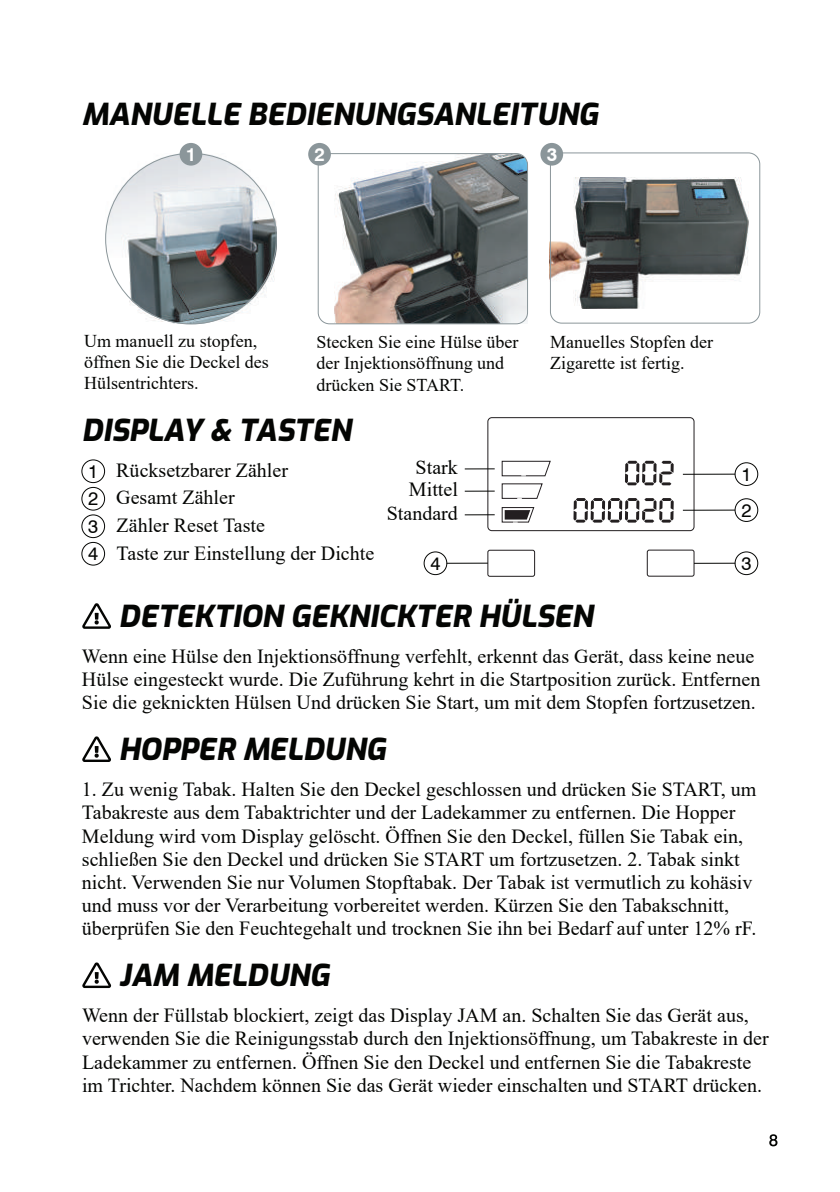
<style>
.page{position:relative;width:840px;height:1192px;background:#fff}
.page>*{position:absolute;margin:0;border:0;box-sizing:border-box;transform-origin:0 0}
.t1{font:italic 800 30px "Exo";color:#040503}
.t2{font:20px/23.2px "Times New Roman";color:#040503}
.t3{font:18.6px "Swiss 721 BT";color:#040503}
.t4{font:700 18.6px "Swiss 721 BT";color:#fff}
.t5{font:18px/21.2px "Times New Roman";color:#040503}
.s1{font-family:"Swiss 721 BT";font-size:18.6px}
</style>
<div class="page">
<svg style="left:769px;top:1134px;width:8px;height:12px"></svg>
<svg style="left:82px;top:962px;width:29px;height:25px"></svg>
<svg style="left:82px;top:736px;width:29px;height:25px"></svg>
<svg style="left:82px;top:603px;width:29px;height:25px"></svg>
<div style="left:82px;top:487px;width:23px;height:23px;border:1px solid #040503;border-radius:50%"></div>
<div style="left:82px;top:459px;width:23px;height:24px;border:1px solid #040503;border-radius:50%"></div>
<div style="left:82px;top:514px;width:23px;height:23px;border:1px solid #040503;border-radius:50%"></div>
<div style="left:82px;top:542px;width:23px;height:23px;border:1px solid #040503;border-radius:50%"></div>
<div style="left:487px;top:549px;width:48px;height:27px;border:1px solid #221e20;border-radius:2px"></div>
<div style="left:646px;top:549px;width:48px;height:27px;border:1px solid #221e20;border-radius:2px"></div>
<div style="left:487px;top:417px;width:207px;height:114px;border:1px solid #221e20;border-radius:4px"></div>
<svg style="left:501px;top:507px;width:34px;height:16px"></svg>
<svg style="left:501px;top:460px;width:50px;height:39px"></svg>
<svg style="left:625px;top:460px;width:48px;height:25px"></svg>
<svg style="left:573px;top:498px;width:100px;height:24px"></svg>
<hr style="left:693px;top:562px;width:41px;height:1px;background:#040503">
<hr style="left:682px;top:509px;width:52px;height:1px;background:#040503">
<hr style="left:682px;top:473px;width:52px;height:1px;background:#040503">
<div style="left:734px;top:498px;width:23px;height:23px;border:1px solid #040503;border-radius:50%"></div>
<div style="left:734px;top:462px;width:23px;height:23px;border:1px solid #040503;border-radius:50%"></div>
<div style="left:734px;top:551px;width:23px;height:23px;border:1px solid #040503;border-radius:50%"></div>
<hr style="left:446px;top:562px;width:41px;height:1px;background:#040503">
<div style="left:423px;top:551px;width:24px;height:23px;border:1px solid #040503;border-radius:50%"></div>
<hr style="left:464px;top:514px;width:30px;height:1px;background:#040503">
<hr style="left:464px;top:490px;width:30px;height:1px;background:#040503">
<hr style="left:464px;top:468px;width:30px;height:1px;background:#040503">
<img style="left:551px;top:177px;width:197px;height:131px">
<img style="left:334px;top:155px;width:193px;height:169px">
<svg style="left:551px;top:313px;width:8px;height:11px"></svg>
<svg style="left:749px;top:315px;width:10px;height:9px"></svg>
<div style="left:549px;top:152px;width:210px;height:171px;border:1px solid #8b969a;border-radius:11px"></div>
<div style="left:540px;top:143px;width:23px;height:22px;background:#8b969a;border-radius:50%"></div>
<img style="left:106px;top:154px;width:170px;height:170px">
<div style="left:179px;top:143px;width:23px;height:22px;background:#8b969a;border-radius:50%"></div>
<svg style="left:516px;top:153px;width:12px;height:9px"></svg>
<div style="left:317px;top:153px;width:210px;height:171px;border:1px solid #8b969a;border-radius:11px"></div>
<div style="left:308px;top:143px;width:23px;height:22px;background:#8b969a;border-radius:50%"></div>
<h1 class="t1" style="left:82px;top:91px;width:517px">MANUELLE BEDIENUNGSANLEITUNG</h1>
<p class="t4" style="left:186px;top:143px;width:12px">1</p>
<p class="t4" style="left:314px;top:143px;width:12px">2</p>
<p class="t4" style="left:546px;top:143px;width:12px">3</p>
<p class="t5" style="left:84px;top:329px;width:186px">Um manuell zu stopfen, öffnen Sie die Deckel des<br>Hülsentrichters.</p>
<p class="t5" style="left:316px;top:331px;width:203px">Stecken Sie eine Hülse über der Injektionsöffnung und drücken Sie START.</p>
<p class="t5" style="left:550px;top:331px;width:164px">Manuelles Stopfen der<br>Zigarette ist fertig.</p>
<h1 class="t1" style="left:82px;top:407px;width:271px">DISPLAY &amp; TASTEN</h1>
<p class="t2" style="left:88px;top:455px;width:201px;line-height:27.6px;text-indent:28px">Rücksetzbarer Zähler<br><span class="s1">2</span> Gesamt Zähler</p>
<p class="t2" style="left:409px;top:455px;width:50px;line-height:22.2px;text-align:center">Stark<br>Mittel</p>
<p class="t3" style="left:88px;top:459px;width:12px">1</p>
<p class="t3" style="left:741px;top:462px;width:12px">1</p>
<p class="t2" style="left:386px;top:501px;width:73px">Standard</p>
<p class="t3" style="left:741px;top:498px;width:12px">2</p>
<p class="t2" style="left:88px;top:511px;width:287px;line-height:27.4px"><span class="s1">3</span> Zähler Reset Taste<br><span class="s1">4</span> Taste zur Einstellung der Dichte</p>
<p class="t3" style="left:430px;top:551px;width:12px">4</p>
<p class="t3" style="left:741px;top:551px;width:12px">3</p>
<h1 class="t1" style="left:119px;top:593px;width:475px">DETEKTION GEKNICKTER HÜLSEN</h1>
<p class="t2" style="left:82px;top:643px;width:679px">Wenn eine Hülse den Injektionsöffnung verfehlt, erkennt das Gerät, dass keine neue<br>Hülse eingesteckt wurde. Die Zuführung kehrt in die Startposition zurück. Entfernen<br>Sie die geknickten Hülsen Und drücken Sie Start, um mit dem Stopfen fortzusetzen.</p>
<h1 class="t1" style="left:119px;top:726px;width:268px">HOPPER MELDUNG</h1>
<p class="t2" style="left:82px;top:777px;width:675px">1. Zu wenig Tabak. Halten Sie den Deckel geschlossen und drücken Sie START, um Tabakreste aus dem Tabaktrichter und der Ladekammer zu entfernen. Die Hopper Meldung wird vom Display gelöscht. Öffnen Sie den Deckel, füllen Sie Tabak ein, schließen Sie den Deckel und drücken Sie START um fortzusetzen. 2. Tabak sinkt nicht. Verwenden Sie nur Volumen Stopftabak. Der Tabak ist vermutlich zu kohäsiv und muss vor der Verarbeitung vorbereitet werden. Kürzen Sie den Tabakschnitt, überprüfen Sie den Feuchtegehalt und trocknen Sie ihn bei Bedarf auf unter 12% rF.</p>
<h1 class="t1" style="left:119px;top:952px;width:212px">JAM MELDUNG</h1>
<p class="t2" style="left:82px;top:1002px;width:688px">Wenn der Füllstab blockiert, zeigt das Display JAM an. Schalten Sie das Gerät aus, verwenden Sie die Reinigungsstab durch den Injektionsöffnung, um Tabakreste in der Ladekammer zu entfernen. Öffnen Sie den Deckel und entfernen Sie die Tabakreste im Trichter. Nachdem können Sie das Gerät wieder einschalten und START drücken.</p>
</div>
